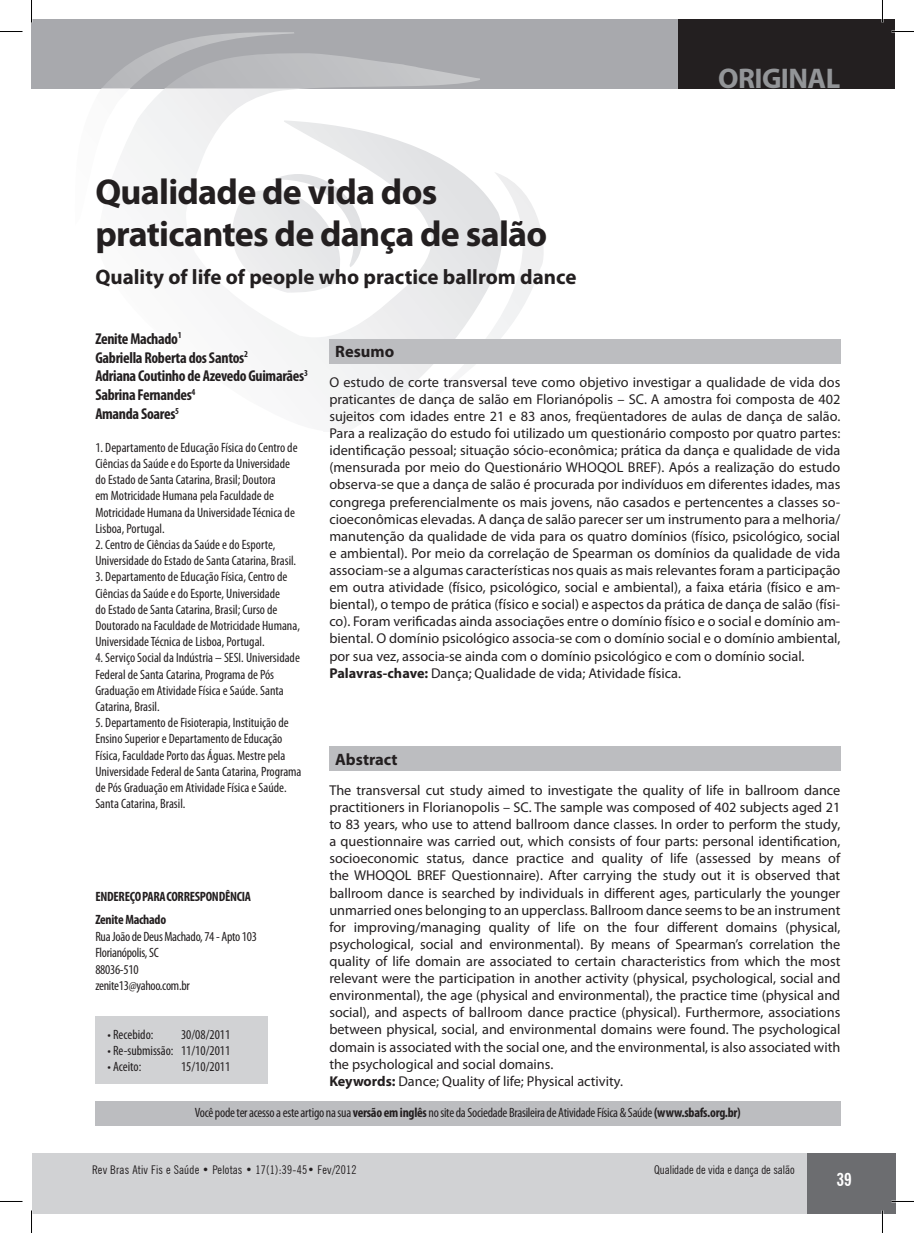
<style>
.page{position:relative;width:914px;height:1233px;background:#fff}
.page>*{position:absolute;margin:0;border:0;box-sizing:border-box;transform-origin:0 0}
.t1{font:700 36px/42px "Myriad Pro";letter-spacing:-.02em;color:#231f20}
.t2{font:700 28.5px "Myriad Pro";letter-spacing:-.02em;color:#939598}
.t3{font:700 21px "Myriad Pro";color:#231f20}
.t4{font:700 condensed 18px "News Gothic BT";color:#fff}
.t5{font:700 16.5px "Myriad Pro";color:#231f20}
.t6{font:700 condensed 15.75px/18.9px "Myriad Pro";letter-spacing:-.02em;color:#231f20}
.t7{font:14.25px/17.1px "Myriad Pro";color:#231f20}
.t8{font:condensed 13.5px/16.2px "Myriad Pro";color:#231f20}
.t9{font:condensed 13.5px/16.5px "Myriad Pro";letter-spacing:-.02em;color:#231f20}
.t10{font:700 condensed 13.5px "Myriad Pro";letter-spacing:-.02em;color:#231f20}
.t11{font:condensed 12px "News Gothic BT";letter-spacing:.02em;color:#231f20}
.t12{font:condensed 12px "News Gothic BT";color:#231f20}
.s1{font-weight:700}
</style>
<div class="page">
<div style="left:777px;top:1153px;width:118px;height:60px;background:#6c6d70"></div>
<div style="left:32px;top:1153px;width:774px;height:60px;background:#d1d2d4"></div>
<div style="left:95px;top:1016px;width:172px;height:67px;background:#d1d2d4"></div>
<div style="left:32px;top:19px;width:689px;height:69px;background:#a8a9ad"></div>
<div style="left:678px;top:19px;width:217px;height:69px;background:#231f20"></div>
<svg style="left:330px;top:401px;width:62px;height:28px"></svg>
<svg style="left:74px;top:32px;width:489px;height:369px"></svg>
<div style="left:329px;top:746px;width:511px;height:25px;background:#bcbdc0"></div>
<div style="left:329px;top:339px;width:511px;height:24px;background:#bcbdc0"></div>
<div style="left:95px;top:1100px;width:745px;height:24px;background:#bcbdc0"></div>
<hr style="left:891px;top:1200px;width:22px;height:2px;background:#fff">
<hr style="left:881px;top:0;width:2px;height:23px;background:#fff">
<hr style="left:881px;top:1210px;width:2px;height:22px;background:#fff">
<svg style="left:0;top:31px;width:22px;height:1px"></svg>
<svg style="left:891px;top:31px;width:22px;height:1px"></svg>
<svg style="left:0;top:1201px;width:22px;height:1px"></svg>
<svg style="left:891px;top:1201px;width:22px;height:1px"></svg>
<svg style="left:31px;top:0;width:1px;height:23px"></svg>
<svg style="left:31px;top:1210px;width:1px;height:22px"></svg>
<svg style="left:882px;top:0;width:1px;height:23px"></svg>
<svg style="left:882px;top:1210px;width:1px;height:22px"></svg>
<h1 class="t1" style="left:95px;top:170px;width:453px">Qualidade de vida dos praticantes de dança de salão</h1>
<h3 class="t3" style="left:95px;top:263px;width:482px">Quality of life of people who practice ballrom dance</h3>
<h2 class="t2" style="left:718px;top:60px;width:123px">ORIGINAL</h2>
<p class="t6" style="left:95px;top:328px;width:214px">Zenite Machado<sup>1<br></sup>Gabriella Roberta dos Santos<sup>2<br></sup>Adriana Coutinho de Azevedo Guimarães<sup>3<br></sup>Sabrina Fernandes<sup>4<br></sup>Amanda Soares<sup>5</sup></p>
<p class="t8" style="left:95px;top:439px;width:204px">1. Departamento de Educação Física do Centro de Ciências da Saúde e do Esporte da Universidade do Estado de Santa Catarina, Brasil; Doutora<br>em Motricidade Humana pela Faculdade de Motricidade Humana da Universidade Técnica de Lisboa, Portugal.</p>
<p class="t8" style="left:95px;top:536px;width:202px">2. Centro de Ciências da Saúde e do Esporte,<br>Universidade do Estado de Santa Catarina, Brasil.</p>
<p class="t8" style="left:95px;top:568px;width:206px">3. Departamento de Educação Física, Centro de Ciências da Saúde e do Esporte, Universidade<br>do Estado de Santa Catarina, Brasil; Curso de Doutorado na Faculdade de Motricidade Humana, Universidade Técnica de Lisboa, Portugal.</p>
<p class="t8" style="left:95px;top:649px;width:206px">4. Serviço Social da Indústria – SESI. Universidade Federal de Santa Catarina, Programa de Pós Graduação em Atividade Física e Saúde. Santa Catarina, Brasil.</p>
<p class="t8" style="left:95px;top:714px;width:208px">5. Departamento de Fisioterapia, Instituição de Ensino Superior e Departamento de Educação Física, Faculdade Porto das Águas. Mestre pela Universidade Federal de Santa Catarina, Programa de Pós Graduação em Atividade Física e Saúde.<br>Santa Catarina, Brasil.</p>
<p class="t10" style="left:95px;top:888px;width:157px">ENDEREÇO PARA CORRESPONDÊNCIA</p>
<p class="t10" style="left:95px;top:911px;width:72px">Zenite Machado</p>
<p class="t9" style="left:95px;top:927px;width:163px">Rua João de Deus Machado, 74 - Apto 103<br>Florianópolis, SC<br>88036-510<br>zenite13@yahoo.com.br</p>
<p class="t8" style="left:107px;top:1026px;width:47px">• Recebido:</p>
<p class="t8" style="left:181px;top:1026px;width:51px">30/08/2011</p>
<p class="t8" style="left:107px;top:1042px;width:124px">• Re-submissão: 11/10/2011</p>
<p class="t8" style="left:107px;top:1058px;width:35px">• Aceito:</p>
<p class="t8" style="left:181px;top:1058px;width:51px">15/10/2011</p>
<p class="t5" style="left:335px;top:340px;width:60px">Resumo</p>
<p class="t7" style="left:329px;top:373px;width:512px">O estudo de corte transversal teve como objetivo investigar a qualidade de vida dos praticantes de dança de salão em Florianópolis – SC. A amostra foi composta de 402 sujeitos com idades entre 21 e 83 anos, freqüentadores de aulas de dança de salão.<br>Para a realização do estudo foi utilizado um questionário composto por quatro partes: identificação pessoal; situação sócio-econômica; prática da dança e qualidade de vida (mensurada por meio do Questionário WHOQOL BREF). Após a realização do estudo observa-se que a dança de salão é procurada por indivíduos em diferentes idades, mas congrega preferencialmente os mais jovens, não casados e pertencentes a classes so&shy;cioeconômicas elevadas. A dança de salão parecer ser um instrumento para a melhoria/ manutenção da qualidade de vida para os quatro domínios (físico, psicológico, social e ambiental). Por meio da correlação de Spearman os domínios da qualidade de vida associam-se a algumas características nos quais as mais relevantes foram a participação em outra atividade (físico, psicológico, social e ambiental), a faixa etária (físico e am&shy;biental), o tempo de prática (físico e social) e aspectos da prática de dança de salão (físi&shy;co). Foram verificadas ainda associações entre o domínio físico e o social e domínio am&shy;biental. O domínio psicológico associa-se com o domínio social e o domínio ambiental, por sua vez, associa-se ainda com o domínio psicológico e com o domínio social.<br><span class="s1">Palavras-chave:</span> Dança; Qualidade de vida; Atividade física.</p>
<p class="t5" style="left:335px;top:748px;width:64px">Abstract</p>
<p class="t7" style="left:329px;top:781px;width:512px">The transversal cut study aimed to investigate the quality of life in ballroom dance practitioners in Florianopolis – SC. The sample was composed of 402 subjects aged 21 to 83 years, who use to attend ballroom dance classes. In order to perform the study, a questionnaire was carried out, which consists of four parts: personal identification, socioeconomic status, dance practice and quality of life (assessed by means of the WHOQOL BREF Questionnaire). After carrying the study out it is observed that ballroom dance is searched by individuals in different ages, particularly the younger unmarried ones belonging to an upperclass. Ballroom dance seems to be an instrument for improving/managing quality of life on the four different domains (physical, psychological, social and environmental). By means of Spearman’s correlation the quality of life domain are associated to certain characteristics from which the most relevant were the participation in another activity (physical, psychological, social and environmental), the age (physical and environmental), the practice time (physical and social), and aspects of ballroom dance practice (physical). Furthermore, associations between physical, social, and environmental domains were found. The psychological domain is associated with the social one, and the environmental, is also associated with the psychological and social domains.<br><span class="s1">Keywords:</span> Dance; Quality of life; Physical activity.</p>
<p class="t9" style="left:195px;top:1104px;width:547px">Você pode ter acesso a este artigo na sua <span class="s1">versão em inglês</span> no site da Sociedade Brasileira de Atividade Física &amp; Saúde <span class="s1">(www.sbafs.org.br)</span></p>
<p class="t11" style="left:92px;top:1162px;width:266px">Rev Bras Ativ Fis e Saúde • Pelotas • 17(1):39-45• Fev/2012</p>
<p class="t12" style="left:654px;top:1162px;width:142px">Qualidade de vida e dança de salão</p>
<p class="t4" style="left:836px;top:1168px;width:17px">39</p>
</div>
